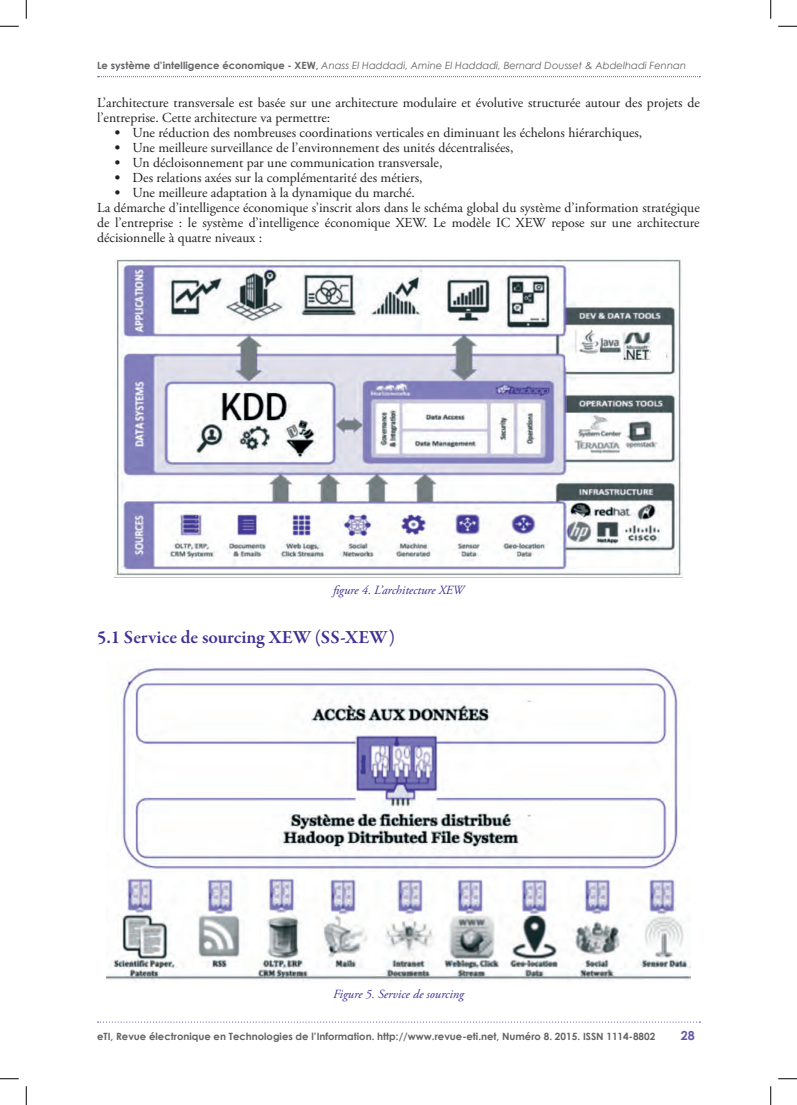
<style>
.page{position:relative;width:797px;height:1105px;background:#fff}
.page>*{position:absolute;margin:0;border:0;box-sizing:border-box;transform-origin:0 0}
.t1{font:600 18.75px "Garamond Premr Pro";color:#3d3092}
.t2{font:13.75px/15px "Adobe Garamond Pro";color:#231f20}
.t3{font:italic 12.5px "Adobe Garamond Pro";color:#3d3092}
.t4{font:700 12.5px "Century Gothic";color:#6558a5}
.t5{font:700 10px "Century Gothic";color:#636366}
.t6{font:italic 10px "Century Gothic";color:#636366}
.s1{font-weight:700;font-style:normal}
.s2{font-weight:700}
</style>
<div class="page">
<svg style="left:98px;top:1021px;width:602px;height:1px"></svg>
<img style="left:115px;top:260px;width:567px;height:318px">
<img style="left:106px;top:666px;width:585px;height:317px">
<svg style="left:98px;top:76px;width:602px;height:1px"></svg>
<svg style="left:0;top:25px;width:19px;height:2px"></svg>
<svg style="left:778px;top:25px;width:19px;height:2px"></svg>
<svg style="left:0;top:1078px;width:19px;height:1px"></svg>
<svg style="left:778px;top:1078px;width:19px;height:1px"></svg>
<svg style="left:25px;top:0;width:2px;height:19px"></svg>
<svg style="left:25px;top:1086px;width:2px;height:19px"></svg>
<svg style="left:770px;top:0;width:1px;height:19px"></svg>
<svg style="left:770px;top:1086px;width:1px;height:19px"></svg>
<p class="t6" style="left:97px;top:59px;width:590px"><span class="s1">Le système d’intelligence économique - XEW,</span> Anass El Haddadi, Amine El Haddadi, Bernard Dousset &amp; Abdelhadi Fennan</p>
<p class="t2" style="left:97px;top:96px;width:604px">L’architecture transversale est basée sur une architecture modulaire et évolutive structurée autour des projets de l’entreprise. Cette architecture va permettre:</p>
<p class="t2" style="left:115px;top:126px;width:529px"><span class="s2">•</span> Une réduction des nombreuses coordinations verticales en diminuant les échelons hiérarchiques,</p>
<p class="t2" style="left:115px;top:141px;width:400px"><span class="s2">•</span> Une meilleure surveillance de l’environnement des unités décentralisées,</p>
<p class="t2" style="left:115px;top:156px;width:329px"><span class="s2">•</span> Un décloisonnement par une communication transversale,</p>
<p class="t2" style="left:115px;top:171px;width:309px"><span class="s2">•</span> Des relations axées sur la complémentarité des métiers,</p>
<p class="t2" style="left:97px;top:186px;width:604px;text-indent:18px"><span class="s2">•</span> Une meilleure adaptation à la dynamique du marché.<br>La démarche d’intelligence économique s’inscrit alors dans le schéma global du système d’information stratégique de l’entreprise : le système d’intelligence économique XEW. Le modèle IC XEW repose sur une architecture décisionnelle à quatre niveaux :</p>
<p class="t3" style="left:333px;top:582px;width:132px">figure 4. L’architecture XEW</p>
<h1 class="t1" style="left:97px;top:625px;width:299px">5.1 Service de sourcing XEW (SS-XEW)</h1>
<p class="t3" style="left:333px;top:986px;width:132px">Figure 5. Service de sourcing</p>
<p class="t5" style="left:97px;top:1030px;width:559px">eTI, Revue électronique en Technologies de l’Information. http://www.revue-eti.net, Numéro 8. 2015. ISSN 1114-8802</p>
<p class="t4" style="left:681px;top:1028px;width:15px">28</p>
</div>
